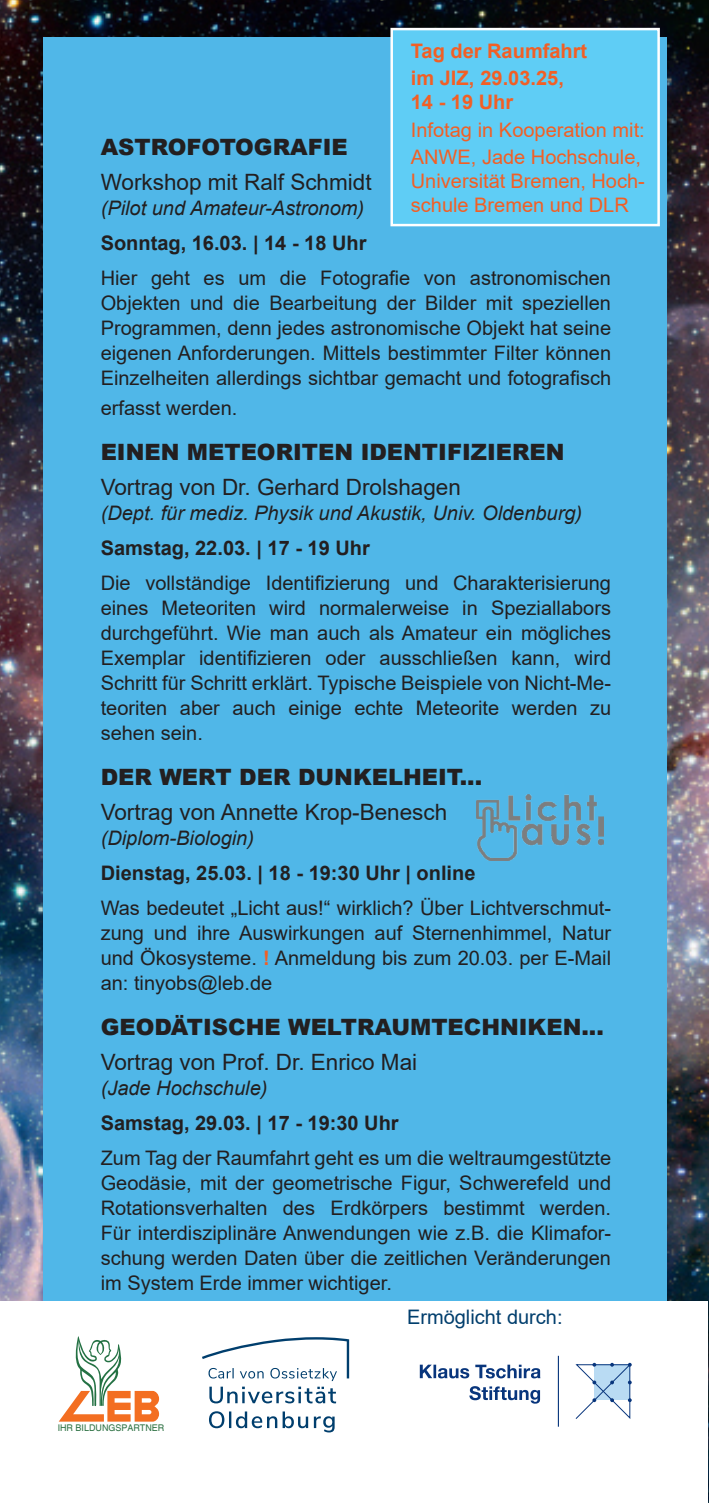
<style>
.page{position:relative;width:709px;height:1503px;background:#fff}
.page>*{position:absolute;margin:0;border:0;box-sizing:border-box;transform-origin:0 0}
.t1{font:22.5px "Arial";color:#231f20}
.t2{font:900 22.5px "Arial";color:#231f20}
.t3{font:20px/25px "Arial";color:#231f20;text-align:justify}
.t4{font:italic 20px "Arial";color:#231f20}
.t5{font:700 20px "Arial";color:#231f20}
.t6{font:20px/27.5px "Arial";color:#f25f25}
.t7{font:700 20px/27px "Arial";color:#f25f25}
.t8{font:20px "Arial";color:#003e6d}
.t9{font:9.25px "Helvetica";color:#2d7143}
.s1{font-weight:700;color:#f25f25}
</style>
<div class="page">
<img style="left:0;top:0;width:709px;height:1502px">
<div style="left:43px;top:37px;width:623px;height:1434px;background:#50b7e8"></div>
<div style="left:0;top:1301px;width:707px;height:201px;background:#fff"></div>
<svg style="left:209px;top:1411px;width:125px;height:21px"></svg>
<svg style="left:209px;top:1386px;width:127px;height:17px"></svg>
<svg style="left:202px;top:1337px;width:147px;height:43px"></svg>
<svg style="left:59px;top:1336px;width:100px;height:85px"></svg>
<img style="left:476px;top:794px;width:127px;height:66px">
<div style="left:390px;top:28px;width:270px;height:198px;background:#5fcdf5;border:2px solid #fff"></div>
<svg style="left:419px;top:1355px;width:213px;height:72px"></svg>
<p class="t7" style="left:411px;top:38px;width:178px">Tag der Raumfahrt im JIZ, 29.03.25,</p>
<p class="t7" style="left:411px;top:89px;width:104px">14 - 19 Uhr</p>
<p class="t6" style="left:411px;top:116px;width:235px">Infotag in Kooperation mit:<br>ANWE, Jade Hochschule,</p>
<p class="t6" style="left:411px;top:169px;width:235px;line-height:24px">Universität Bremen, Hoch&shy;schule Bremen und DLR</p>
<p class="t2" style="left:101px;top:130px;width:249px">ASTROFOTOGRAFIE</p>
<p class="t1" style="left:101px;top:166px;width:272px">Workshop mit Ralf Schmidt</p>
<p class="t4" style="left:101px;top:195px;width:265px">(Pilot und Amateur-Astronom)</p>
<p class="t5" style="left:101px;top:228px;width:267px">Sonntag, 16.03. | 14 - 18 Uhr</p>
<p class="t3" style="left:101px;top:265px;width:512px">Hier geht es um die Fotografie von astronomischen Objekten und die Bearbeitung der Bilder mit speziellen Programmen, denn jedes astronomische Objekt hat seine eigenen Anforderungen. Mittels bestimmter Filter können Einzelheiten allerdings sichtbar gemacht und fotografisch</p>
<p class="t3" style="left:101px;top:395px;width:138px">erfasst werden.</p>
<p class="t2" style="left:101px;top:435px;width:465px">EINEN METEORITEN IDENTIFIZIEREN</p>
<p class="t1" style="left:101px;top:471px;width:362px">Vortrag von Dr. Gerhard Drolshagen</p>
<p class="t4" style="left:101px;top:500px;width:483px">(Dept. für mediz. Physik und Akustik, Univ. Oldenburg)</p>
<p class="t5" style="left:101px;top:533px;width:271px">Samstag, 22.03. | 17 - 19 Uhr</p>
<p class="t3" style="left:101px;top:570px;width:512px">Die vollständige Identifizierung und Charakterisierung eines Meteoriten wird normalerweise in Speziallabors durchgeführt. Wie man auch als Amateur ein mögliches Exemplar identifizieren oder ausschließen kann, wird Schritt für Schritt erklärt. Typische Beispiele von Nicht-Me&shy;teoriten aber auch einige echte Meteorite werden zu sehen sein.</p>
<p class="t2" style="left:101px;top:760px;width:383px">DER WERT DER DUNKELHEIT...</p>
<p class="t1" style="left:101px;top:796px;width:348px">Vortrag von Annette Krop-Benesch</p>
<p class="t4" style="left:101px;top:825px;width:155px">(Diplom-Biologin)</p>
<p class="t5" style="left:101px;top:858px;width:376px">Dienstag, 25.03. | 18 - 19:30 Uhr | online</p>
<p class="t3" style="left:101px;top:895px;width:512px">Was bedeutet „Licht aus!“ wirklich? Über Lichtverschmut&shy;zung und ihre Auswirkungen auf Sternenhimmel, Natur und Ökosysteme. <span class="s1">!</span> Anmeldung bis zum 20.03. per E-Mail an: tinyobs@leb.de</p>
<p class="t2" style="left:101px;top:1010px;width:504px">GEODÄTISCHE WELTRAUMTECHNIKEN...</p>
<p class="t1" style="left:101px;top:1046px;width:318px">Vortrag von Prof. Dr. Enrico Mai</p>
<p class="t4" style="left:101px;top:1075px;width:168px">(Jade Hochschule)</p>
<p class="t5" style="left:101px;top:1108px;width:299px">Samstag, 29.03. | 17 - 19:30 Uhr</p>
<p class="t3" style="left:101px;top:1145px;width:512px">Zum Tag der Raumfahrt geht es um die weltraumgestützte Geodäsie, mit der geometrische Figur, Schwerefeld und Rotationsverhalten des Erdkörpers bestimmt werden.<br>Für interdisziplinäre Anwendungen wie z.B. die Klimafor&shy;schung werden Daten über die zeitlichen Veränderungen im System Erde immer wichtiger.</p>
<p class="t8" style="left:407px;top:1302px;width:157px">Ermöglicht durch:</p>
<p class="t9" style="left:58px;top:1422px;width:108px">IHR BILDUNGSPARTNER</p>
</div>
